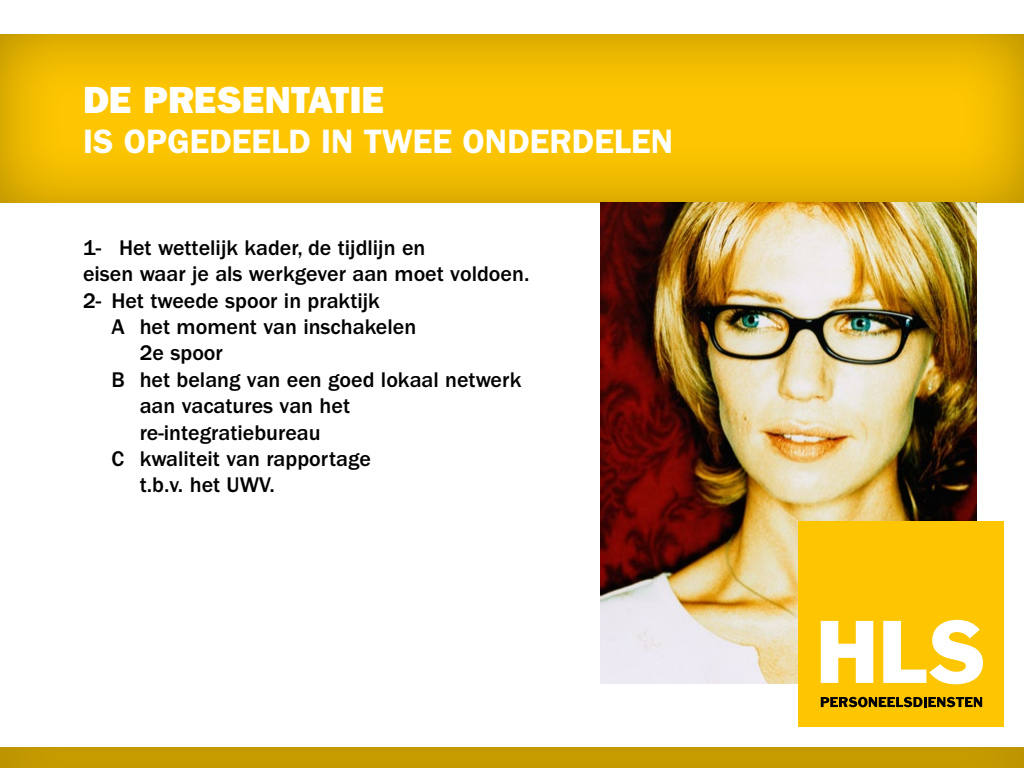
<style>
.page{position:relative;width:1024px;height:768px;background:#fff}
.page>*{position:absolute;margin:0;border:0;box-sizing:border-box;transform-origin:0 0}
.t1{font:800 38px "Franklin Gothic";color:#fff}
.t2{font:600 34px "Franklin Gothic";color:#fff}
.t3{font:500 22px "Franklin Gothic";color:#000}
</style>
<div class="page">
<div style="left:0;top:33px;width:1024px;height:171px;background:#000;opacity:.3"></div>
<div style="left:0;top:746px;width:1024px;height:22px;background:#c69b00"></div>
<img style="left:601px;top:203px;width:376px;height:480px">
<div style="left:799px;top:521px;width:205px;height:206px;background:#fdc600"></div>
<svg style="left:821px;top:621px;width:52px;height:62px"></svg>
<svg style="left:883px;top:620px;width:100px;height:64px"></svg>
<svg style="left:821px;top:697px;width:161px;height:10px"></svg>
<h1 class="t1" style="left:83px;top:77px;width:303px">DE PRESENTATIE</h1>
<h2 class="t2" style="left:83px;top:122px;width:592px">IS OPGEDEELD IN TWEE ONDERDELEN</h2>
<p class="t3" style="left:83px;top:235px;width:344px">1- Het wettelijk kader, de tijdlijn en</p>
<p class="t3" style="left:83px;top:262px;width:448px">eisen waar je als werkgever aan moet voldoen.</p>
<p class="t3" style="left:83px;top:288px;width:298px">2- Het tweede spoor in praktijk</p>
<p class="t3" style="left:111px;top:314px;width:306px">A het moment van inschakelen</p>
<p class="t3" style="left:140px;top:341px;width:85px">2e spoor</p>
<p class="t3" style="left:111px;top:367px;width:412px">B het belang van een goed lokaal netwerk</p>
<p class="t3" style="left:140px;top:394px;width:212px">aan vacatures van het</p>
<p class="t3" style="left:140px;top:420px;width:182px">re-integratiebureau</p>
<p class="t3" style="left:111px;top:446px;width:261px">C kwaliteit van rapportage</p>
<p class="t3" style="left:140px;top:473px;width:137px">t.b.v. het UWV.</p>
</div>
